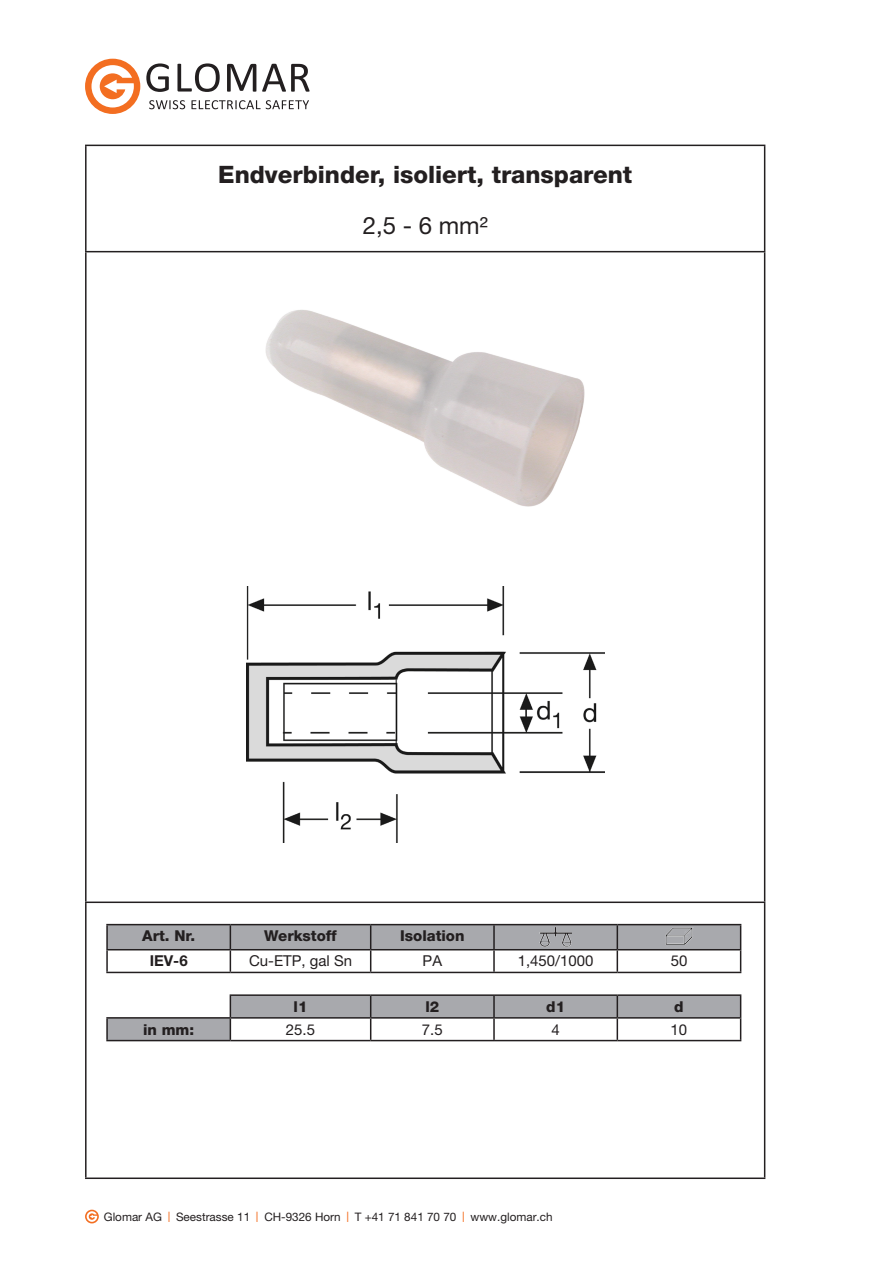
<style>
.page{position:relative;width:893px;height:1263px;background:#fff}
.page>*{position:absolute;margin:0;border:0;box-sizing:border-box;transform-origin:0 0}
.t1{font:800 24px "Helvetica Neue LT Pro";color:#231f20}
.t2{font:24px "Helvetica Neue LT Pro";color:#231f20}
.t3{font:800 15px "Helvetica Neue LT Pro";color:#231f20}
.t4{font:15px "Helvetica Neue LT Pro";color:#231f20}
.t5{font:700 15px "Helvetica Neue LT Pro";color:#231f20}
.t6{font:11.7px "Helvetica Neue LT Pro";color:#231f20}
.s1{font-family:"Calibri";font-weight:300;font-size:15px;color:#f36e21}
</style>
<div class="page">
<hr style="left:85px;top:145px;width:680px;height:1px;background:#231f20">
<hr style="left:85px;top:146px;width:2px;height:105px;background:#231f20">
<hr style="left:764px;top:146px;width:1px;height:105px;background:#231f20">
<hr style="left:85px;top:251px;width:680px;height:1px;background:#231f20">
<hr style="left:85px;top:252px;width:2px;height:649px;background:#231f20">
<hr style="left:764px;top:252px;width:1px;height:649px;background:#231f20">
<hr style="left:85px;top:901px;width:680px;height:2px;background:#231f20">
<hr style="left:85px;top:903px;width:2px;height:274px;background:#231f20">
<hr style="left:764px;top:903px;width:1px;height:274px;background:#231f20">
<hr style="left:85px;top:1177px;width:680px;height:2px;background:#231f20">
<svg style="left:85px;top:1210px;width:14px;height:13px"></svg>
<svg style="left:87px;top:1211px;width:10px;height:11px"></svg>
<svg style="left:146px;top:63px;width:23px;height:29px"></svg>
<svg style="left:177px;top:63px;width:43px;height:29px"></svg>
<svg style="left:227px;top:64px;width:29px;height:28px"></svg>
<svg style="left:262px;top:64px;width:48px;height:28px"></svg>
<svg style="left:149px;top:100px;width:36px;height:9px"></svg>
<svg style="left:191px;top:100px;width:118px;height:9px"></svg>
<div style="left:85px;top:59px;width:55px;height:55px;background:#f36e21;border-radius:50%"></div>
<svg style="left:91px;top:65px;width:43px;height:43px"></svg>
<svg style="left:107px;top:925px;width:634px;height:115px"></svg>
<hr style="left:106px;top:924px;width:124px;height:1px;background:#231f20">
<hr style="left:106px;top:925px;width:2px;height:24px;background:#231f20">
<hr style="left:230px;top:924px;width:141px;height:1px;background:#231f20">
<hr style="left:371px;top:924px;width:123px;height:1px;background:#231f20">
<hr style="left:494px;top:924px;width:123px;height:1px;background:#231f20">
<hr style="left:493px;top:925px;width:2px;height:24px;background:#231f20">
<hr style="left:617px;top:924px;width:124px;height:1px;background:#231f20">
<hr style="left:106px;top:949px;width:124px;height:1px;background:#231f20">
<hr style="left:106px;top:950px;width:2px;height:22px;background:#231f20">
<hr style="left:230px;top:949px;width:141px;height:1px;background:#231f20">
<svg style="left:230px;top:925px;width:1px;height:47px"></svg>
<hr style="left:371px;top:949px;width:123px;height:1px;background:#231f20">
<svg style="left:370px;top:925px;width:1px;height:47px"></svg>
<hr style="left:494px;top:949px;width:123px;height:1px;background:#231f20">
<hr style="left:493px;top:950px;width:2px;height:22px;background:#231f20">
<hr style="left:617px;top:949px;width:124px;height:1px;background:#231f20">
<svg style="left:617px;top:925px;width:1px;height:47px"></svg>
<svg style="left:740px;top:925px;width:1px;height:47px"></svg>
<hr style="left:106px;top:972px;width:124px;height:1px;background:#231f20">
<hr style="left:230px;top:972px;width:141px;height:1px;background:#231f20">
<hr style="left:371px;top:972px;width:123px;height:1px;background:#231f20">
<hr style="left:494px;top:972px;width:123px;height:1px;background:#231f20">
<hr style="left:617px;top:972px;width:124px;height:1px;background:#231f20">
<hr style="left:230px;top:994px;width:141px;height:2px;background:#231f20">
<hr style="left:371px;top:994px;width:123px;height:2px;background:#231f20">
<hr style="left:494px;top:994px;width:123px;height:2px;background:#231f20">
<hr style="left:493px;top:996px;width:2px;height:21px;background:#231f20">
<hr style="left:617px;top:994px;width:124px;height:2px;background:#231f20">
<hr style="left:106px;top:1017px;width:124px;height:1px;background:#231f20">
<hr style="left:106px;top:1018px;width:2px;height:22px;background:#231f20">
<hr style="left:230px;top:1017px;width:141px;height:1px;background:#231f20">
<svg style="left:230px;top:996px;width:1px;height:44px"></svg>
<hr style="left:371px;top:1017px;width:123px;height:1px;background:#231f20">
<svg style="left:370px;top:996px;width:1px;height:44px"></svg>
<hr style="left:494px;top:1017px;width:123px;height:1px;background:#231f20">
<hr style="left:493px;top:1018px;width:2px;height:22px;background:#231f20">
<hr style="left:617px;top:1017px;width:124px;height:1px;background:#231f20">
<svg style="left:617px;top:996px;width:1px;height:44px"></svg>
<svg style="left:740px;top:996px;width:1px;height:44px"></svg>
<hr style="left:106px;top:1040px;width:124px;height:1px;background:#231f20">
<hr style="left:230px;top:1040px;width:141px;height:1px;background:#231f20">
<hr style="left:371px;top:1040px;width:123px;height:1px;background:#231f20">
<hr style="left:494px;top:1040px;width:123px;height:1px;background:#231f20">
<hr style="left:617px;top:1040px;width:124px;height:1px;background:#231f20">
<img style="left:539px;top:927px;width:33px;height:20px">
<img style="left:664px;top:927px;width:30px;height:20px">
<img style="left:266px;top:310px;width:319px;height:197px">
<img style="left:246px;top:587px;width:358px;height:255px">
<h1 class="t1" style="left:218px;top:160px;width:415px">Endverbinder, isoliert, transparent</h1>
<h1 class="t2" style="left:363px;top:211px;width:126px">2,5 - 6 mm²</h1>
<p class="t3" style="left:142px;top:927px;width:55px">Art. Nr.</p>
<p class="t3" style="left:264px;top:927px;width:74px">Werkstoff</p>
<p class="t3" style="left:400px;top:927px;width:66px">Isolation</p>
<p class="t5" style="left:150px;top:952px;width:40px">IEV-6</p>
<p class="t4" style="left:249px;top:952px;width:105px">Cu-ETP, gal Sn</p>
<p class="t4" style="left:423px;top:952px;width:21px">PA</p>
<p class="t4" style="left:518px;top:952px;width:77px">1,450/1000</p>
<p class="t4" style="left:671px;top:952px;width:18px">50</p>
<p class="t3" style="left:294px;top:997px;width:15px">l1</p>
<p class="t3" style="left:425px;top:997px;width:15px">l2</p>
<p class="t3" style="left:546px;top:997px;width:20px">d1</p>
<p class="t3" style="left:674px;top:997px;width:11px">d</p>
<p class="t3" style="left:143px;top:1020px;width:53px">in mm:</p>
<p class="t4" style="left:286px;top:1020px;width:31px">25.5</p>
<p class="t4" style="left:422px;top:1020px;width:22px">7.5</p>
<p class="t4" style="left:551px;top:1020px;width:10px">4</p>
<p class="t4" style="left:671px;top:1020px;width:18px">10</p>
<p class="t6" style="left:104px;top:1209px;width:450px">Glomar AG <span class="s1">l</span> Seestrasse 11 <span class="s1">l</span> CH-9326 Horn <span class="s1">l</span> T +41 71 841 70 70 <span class="s1">l</span> www.glomar.ch</p>
</div>
